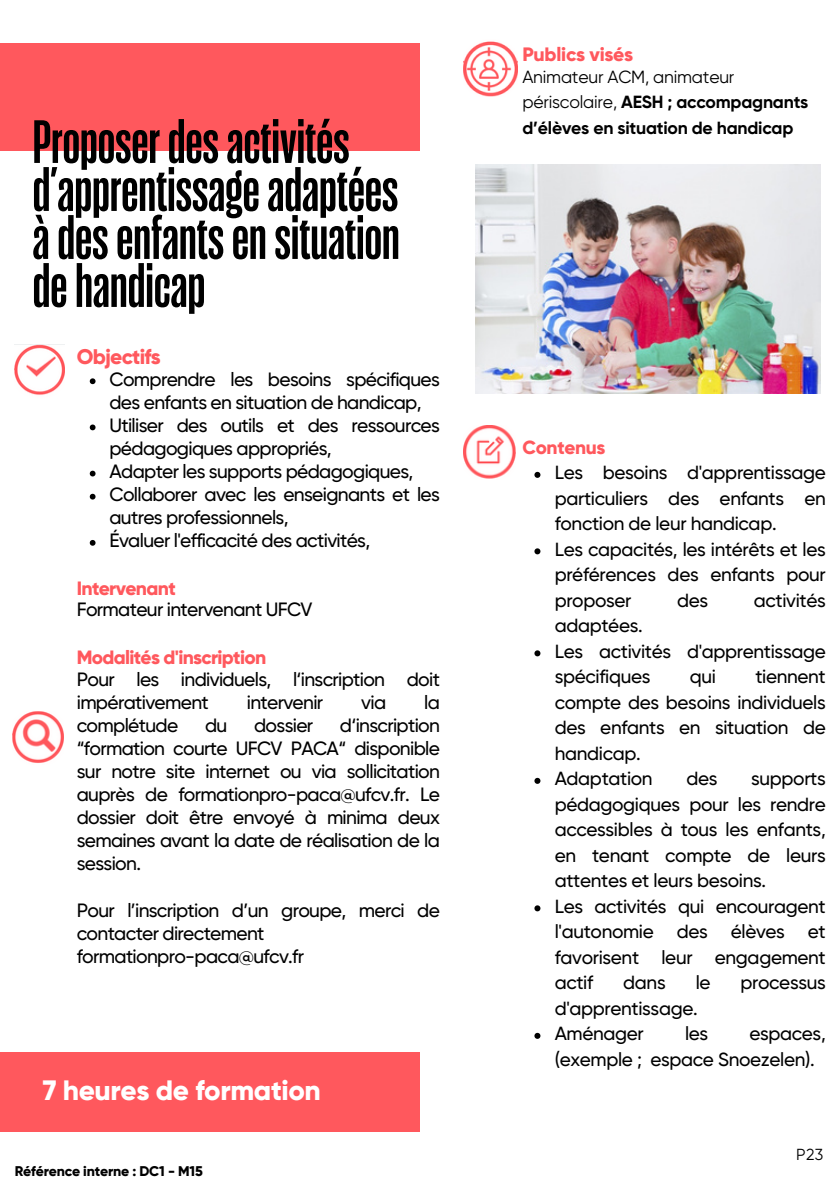
<style>
.page{position:relative;width:839px;height:1191px;background:#fff}
.page>*{position:absolute;margin:0;border:0;box-sizing:border-box;transform-origin:0 0}
.t1{font:600 60px/48px "Seriguela";color:#000}
.t2{font:800 28px "Gilroy";letter-spacing:-.015em;color:#fff}
.t3{font:800 21.2px "Gilroy";letter-spacing:-.035em;color:#ff585d}
.t4{font:800 19.4px "Gilroy";letter-spacing:-.015em;color:#ff585d}
.t5{font:500 19.2px/23px "Gilroy";letter-spacing:-.035em;color:#000}
.t6{font:500 19px/25.6px "Gilroy";letter-spacing:-.02em;color:#000;text-align:justify}
.t7{font:800 19px "Gilroy";letter-spacing:-.02em;color:#ff585d}
.t8{font:700 17.6px/25px "Gilroy";letter-spacing:-.015em;color:#000}
.t9{font:16px "Gilroy";color:#000}
.t10{font:800 14px "Gilroy";letter-spacing:-.015em;color:#000}
.s1{font-weight:800;color:#ff585d}
.s2{font-weight:400}
</style>
<div class="page">
<div style="left:0;top:43px;width:419px;height:108px;background:#ff585d"></div>
<div style="left:0;top:1053px;width:419px;height:79px;background:#ff585d"></div>
<img style="left:475px;top:164px;width:345px;height:230px">
<img style="left:463px;top:41px;width:54px;height:56px">
<img style="left:463px;top:425px;width:52px;height:54px">
<svg style="left:90px;top:378px;width:5px;height:6px"></svg>
<svg style="left:90px;top:425px;width:5px;height:5px"></svg>
<svg style="left:90px;top:471px;width:5px;height:5px"></svg>
<svg style="left:90px;top:494px;width:5px;height:6px"></svg>
<svg style="left:90px;top:540px;width:5px;height:6px"></svg>
<img style="left:15px;top:344px;width:49px;height:51px">
<img style="left:13px;top:712px;width:51px;height:51px">
<svg style="left:534px;top:472px;width:6px;height:6px"></svg>
<svg style="left:534px;top:548px;width:6px;height:6px"></svg>
<svg style="left:534px;top:650px;width:6px;height:6px"></svg>
<svg style="left:534px;top:778px;width:6px;height:6px"></svg>
<svg style="left:534px;top:905px;width:6px;height:6px"></svg>
<svg style="left:534px;top:1033px;width:6px;height:6px"></svg>
<p class="t1" style="left:33px;top:116px;width:368px">Proposerdesactivités d’apprentissageadaptées àdesenfantsensituation dehandicap</p>
<h3 class="t3" style="left:77px;top:344px;width:85px">Objectifs</h3>
<p class="t5" style="left:109px;top:368px;width:332px">Comprendre les besoins spécifiques des enfants en situation de handicap,</p>
<p class="t5" style="left:109px;top:414px;width:332px">Utiliser des outils et des ressources pédagogiques appropriés,</p>
<p class="t5" style="left:109px;top:460px;width:305px">Adapter les supports pédagogiques,</p>
<p class="t5" style="left:109px;top:483px;width:332px">Collaborer avec les enseignants et les autres professionnels,</p>
<p class="t5" style="left:109px;top:529px;width:262px">Évaluer l'efficacité des activités,</p>
<h3 class="t5" style="left:77px;top:577px;width:237px;line-height:21.6px"><span class="s1">Intervenant<br></span>Formateur intervenant UFCV</h3>
<h3 class="t5" style="left:77px;top:646px;width:365px;line-height:22.4px"><span class="s1">Modalités d'inscription<br></span>Pour les individuels, l‘inscription doit impérativement</h3>
<h3 class="t5" style="left:247px;top:691px;width:78px">intervenir</h3>
<h3 class="t5" style="left:361px;top:691px;width:27px">via</h3>
<h3 class="t5" style="left:424px;top:691px;width:17px">la</h3>
<h3 class="t5" style="left:77px;top:714px;width:103px">complétude</h3>
<h3 class="t5" style="left:205px;top:714px;width:24px">du</h3>
<h3 class="t5" style="left:254px;top:714px;width:61px">dossier</h3>
<h3 class="t5" style="left:77px;top:714px;width:365px;text-align:justify;text-indent:263px">d‘inscription “formation courte UFCV PACA“ disponible sur notre site internet ou via sollicitation auprès de formationpro-paca@ufcv.fr. Le dossier doit être envoyé à minima deux semaines avant la date de réalisation de la session.</h3>
<h3 class="t5" style="left:77px;top:898px;width:365px">Pour l’inscription d’un groupe, merci de contacter directement formationpro-paca@ufcv.fr</h3>
<p class="t2" style="left:43px;top:1073px;width:279px">7 heures de formation</p>
<p class="t10" style="left:15px;top:1162px;width:189px">Référence interne : DC1 - M15</p>
<p class="t4" style="left:522px;top:42px;width:112px">Publics visés</p>
<p class="t8" style="left:522px;top:65px;width:287px"><span class="s2">Animateur ACM, animateur périscolaire,</span> AESH ; accompagnants d’élèves en situation de handicap</p>
<p class="t7" style="left:522px;top:436px;width:84px">Contenus</p>
<h6 class="t6" style="left:554px;top:460px;width:272px">Les besoins d'apprentissage particuliers des enfants en fonction de leur handicap.</h6>
<p class="t6" style="left:554px;top:537px;width:272px">Les capacités, les intérêts et les préférences des enfants pour proposer</p>
<p class="t6" style="left:677px;top:588px;width:33px">des</p>
<p class="t6" style="left:753px;top:588px;width:73px">activités</p>
<p class="t6" style="left:554px;top:613px;width:89px">adaptées.</p>
<p class="t6" style="left:554px;top:639px;width:272px">Les activités d'apprentissage spécifiques</p>
<p class="t6" style="left:554px;top:664px;width:272px;text-indent:201px">tiennent compte des besoins individuels des enfants en situation de handicap.</p>
<h5 class="t6" style="left:554px;top:766px;width:99px">Adaptation</h5>
<h5 class="t6" style="left:686px;top:766px;width:33px">des</h5>
<p class="t6" style="left:689px;top:664px;width:28px">qui</p>
<h5 class="t6" style="left:554px;top:766px;width:272px;text-indent:196px">supports pédagogiques pour les rendre accessibles à tous les enfants, en tenant compte de leurs attentes et leurs besoins.</h5>
<p class="t6" style="left:554px;top:894px;width:272px">Les activités qui encouragent l'autonomie des élèves et favorisent leur engagement actif</p>
<p class="t6" style="left:623px;top:970px;width:44px">dans</p>
<p class="t6" style="left:695px;top:970px;width:16px">le</p>
<p class="t6" style="left:740px;top:970px;width:87px">processus</p>
<p class="t6" style="left:554px;top:996px;width:144px">d'apprentissage.</p>
<p class="t6" style="left:554px;top:1021px;width:91px">Aménager</p>
<p class="t6" style="left:685px;top:1021px;width:25px">les</p>
<p class="t6" style="left:554px;top:1021px;width:272px;text-indent:195px">espaces, (exemple ; espace Snoezelen).</p>
<p class="t9" style="left:796px;top:1145px;width:29px">P23</p>
</div>
